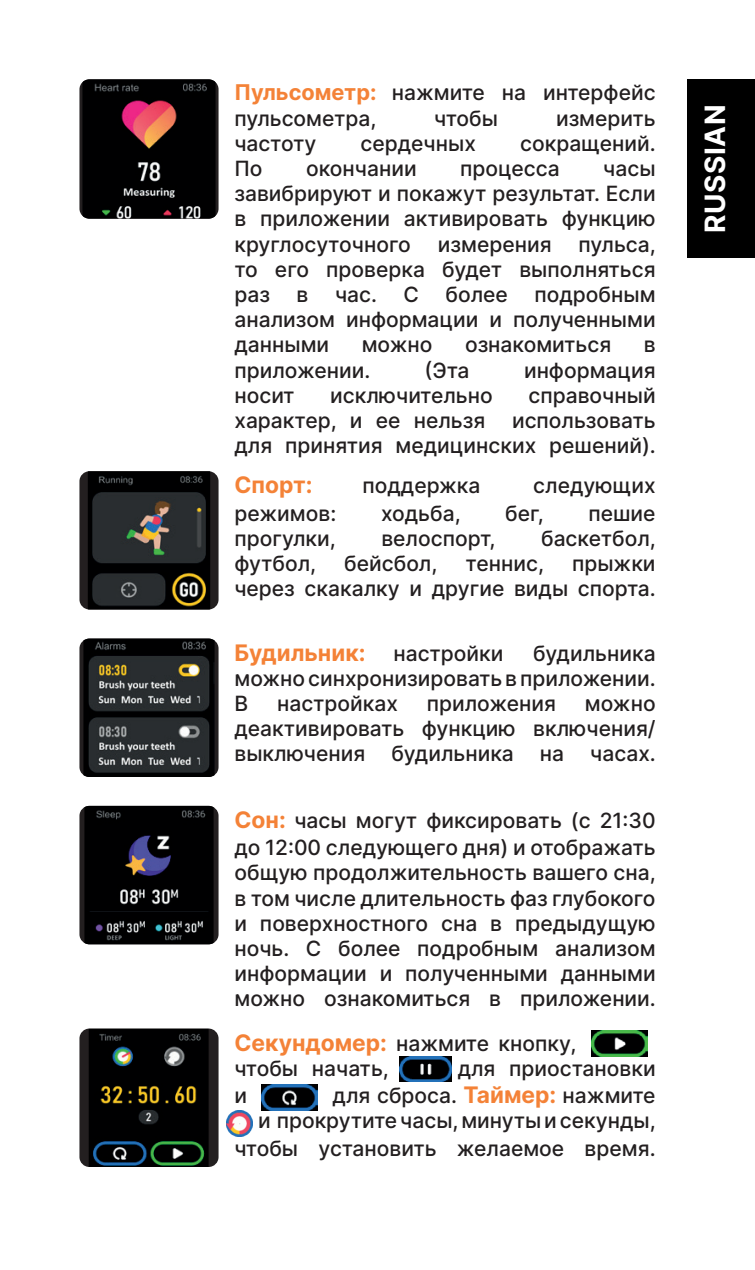
<style>
.page{position:relative;width:755px;height:1270px;background:#fff}
.page>*{position:absolute;margin:0;border:0;box-sizing:border-box;transform-origin:0 0}
.t1{font:700 28px "Inter";letter-spacing:.02em;color:#fff}
.t2{font:700 22.75px "Inter";color:#f48237}
.t3{font:500 21px/25.2px "Inter";color:#231f20;text-align:justify}
.s1{font-weight:700;font-size:21.7px;color:#f48237}
.s2{font-weight:500;font-size:21px;color:#231f20}
.s3{font-weight:700;font-size:22.75px;color:#f48237}
</style>
<div class="page">
<div style="left:687px;top:79px;width:67px;height:179px;background:#000"></div>
<svg style="left:79px;top:79px;width:139px;height:140px"></svg>
<img style="left:82px;top:79px;width:133px;height:140px">
<div style="left:79px;top:471px;width:139px;height:138px;background:#231f20;border-radius:10px"></div>
<img style="left:88px;top:472px;width:122px;height:137px">
<div style="left:79px;top:639px;width:139px;height:138px;background:linear-gradient(to bottom,#201c1d,#292526);border-radius:10px"></div>
<img style="left:83px;top:639px;width:131px;height:138px">
<div style="left:79px;top:806px;width:139px;height:138px;background:#231f20;border-radius:10px"></div>
<img style="left:84px;top:806px;width:129px;height:138px">
<div style="left:79px;top:1029px;width:139px;height:138px;background:#231f20;border-radius:10px"></div>
<img style="left:89px;top:1029px;width:119px;height:138px">
<img style="left:591px;top:1030px;width:56px;height:27px">
<img style="left:399px;top:1057px;width:51px;height:24px">
<img style="left:261px;top:1084px;width:56px;height:27px">
<img style="left:227px;top:1111px;width:26px;height:25px">
<p class="t3" style="left:234px;top:80px;width:422px"><span class="s1">Пульсометр:</span> нажмите на интерфейс пульсометра,</p>
<p class="t3" style="left:434px;top:105px;width:65px">чтобы</p>
<p class="t3" style="left:555px;top:105px;width:101px">измерить</p>
<p class="t3" style="left:234px;top:130px;width:83px">частоту</p>
<p class="t3" style="left:360px;top:130px;width:117px">сердечных</p>
<p class="t3" style="left:519px;top:130px;width:137px">сокращений.</p>
<p class="t3" style="left:234px;top:155px;width:30px">По</p>
<p class="t3" style="left:306px;top:155px;width:112px">окончании</p>
<p class="t3" style="left:460px;top:155px;width:101px">процесса</p>
<p class="t3" style="left:234px;top:155px;width:422px;text-indent:368px">часы завибрируют и покажут результат. Если в приложении активировать функцию круглосуточного</p>
<p class="t3" style="left:234px;top:231px;width:422px;text-indent:344px">пульса, то его проверка будет выполняться раз</p>
<p class="t3" style="left:437px;top:231px;width:115px">измерения</p>
<p class="t3" style="left:234px;top:281px;width:422px;text-indent:300px">подробным анализом информации и полученными данными</p>
<p class="t3" style="left:296px;top:281px;width:13px">в</p>
<p class="t3" style="left:335px;top:281px;width:43px">час.</p>
<p class="t3" style="left:403px;top:281px;width:17px">С</p>
<p class="t3" style="left:445px;top:281px;width:64px">более</p>
<p class="t3" style="left:361px;top:332px;width:72px">можно</p>
<p class="t3" style="left:464px;top:332px;width:148px">ознакомиться</p>
<p class="t3" style="left:643px;top:332px;width:13px">в</p>
<p class="t3" style="left:234px;top:357px;width:137px">приложении.</p>
<p class="t3" style="left:424px;top:357px;width:47px">(Эта</p>
<p class="t3" style="left:523px;top:357px;width:133px">информация</p>
<p class="t3" style="left:234px;top:382px;width:62px">носит</p>
<p class="t3" style="left:330px;top:382px;width:164px">исключительно</p>
<p class="t3" style="left:528px;top:382px;width:129px">справочный</p>
<p class="t3" style="left:234px;top:407px;width:252px">характер, и ее нельзя</p>
<p class="t3" style="left:234px;top:407px;width:422px;text-align:right">использовать<br>для принятия медицинских решений).</p>
<p class="t2" style="left:234px;top:468px;width:79px">Спорт:</p>
<p class="t3" style="left:362px;top:473px;width:119px">поддержка</p>
<p class="t3" style="left:533px;top:473px;width:124px">следующих</p>
<p class="t3" style="left:234px;top:500px;width:103px">режимов:</p>
<p class="t3" style="left:381px;top:500px;width:81px">ходьба,</p>
<p class="t3" style="left:505px;top:500px;width:40px">бег,</p>
<p class="t3" style="left:588px;top:500px;width:69px">пешие</p>
<p class="t3" style="left:234px;top:525px;width:103px">прогулки,</p>
<p class="t3" style="left:381px;top:525px;width:116px">велоспорт,</p>
<p class="t3" style="left:540px;top:525px;width:116px">баскетбол,</p>
<p class="t3" style="left:234px;top:550px;width:83px">футбол,</p>
<p class="t3" style="left:344px;top:550px;width:95px">бейсбол,</p>
<p class="t3" style="left:465px;top:550px;width:80px">теннис,</p>
<p class="t3" style="left:234px;top:550px;width:422px;text-align:right">прыжки<br>через скакалку и другие виды спорта.</p>
<p class="t2" style="left:234px;top:636px;width:270px">Будильник: <span class="s2">настройки</span></p>
<p class="t3" style="left:234px;top:640px;width:422px;text-indent:298px">будильника можно синхронизировать в приложении.<br>В</p>
<p class="t3" style="left:277px;top:690px;width:122px">настройках</p>
<p class="t3" style="left:426px;top:690px;width:131px">приложения</p>
<p class="t3" style="left:234px;top:690px;width:422px;text-indent:350px">можно деактивировать функцию включения/ выключения будильника на часах.</p>
<p class="t3" style="left:234px;top:806px;width:422px;line-height:27.3px"><span class="s3">Сон:</span> часы могут фиксировать (с 21:30 до 12:00 следующего дня) и отображать</p>
<p class="t3" style="left:234px;top:860px;width:422px">общую продолжительность вашего сна, в том числе длительность фаз глубокого и поверхностного сна в предыдущую ночь. С более подробным анализом информации и полученными данными можно ознакомиться в приложении.</p>
<p class="t3" style="left:234px;top:1030px;width:343px"><span class="s3">Секундомер:</span> нажмите кнопку, чтобы начать,</p>
<p class="t3" style="left:457px;top:1055px;width:199px">для приостановки</p>
<p class="t3" style="left:234px;top:1082px;width:14px">и</p>
<p class="t3" style="left:258px;top:1082px;width:399px;text-align:right">для сброса. <span class="s3">Таймер:</span> нажмите<br>и прокрутите часы, минуты и секунды,</p>
<p class="t3" style="left:234px;top:1135px;width:422px">чтобы установить желаемое время.</p>
<h1 class="t1" style="left:694px;top:233px;width:130px;rotate:-90deg">RUSSIAN</h1>
</div>
